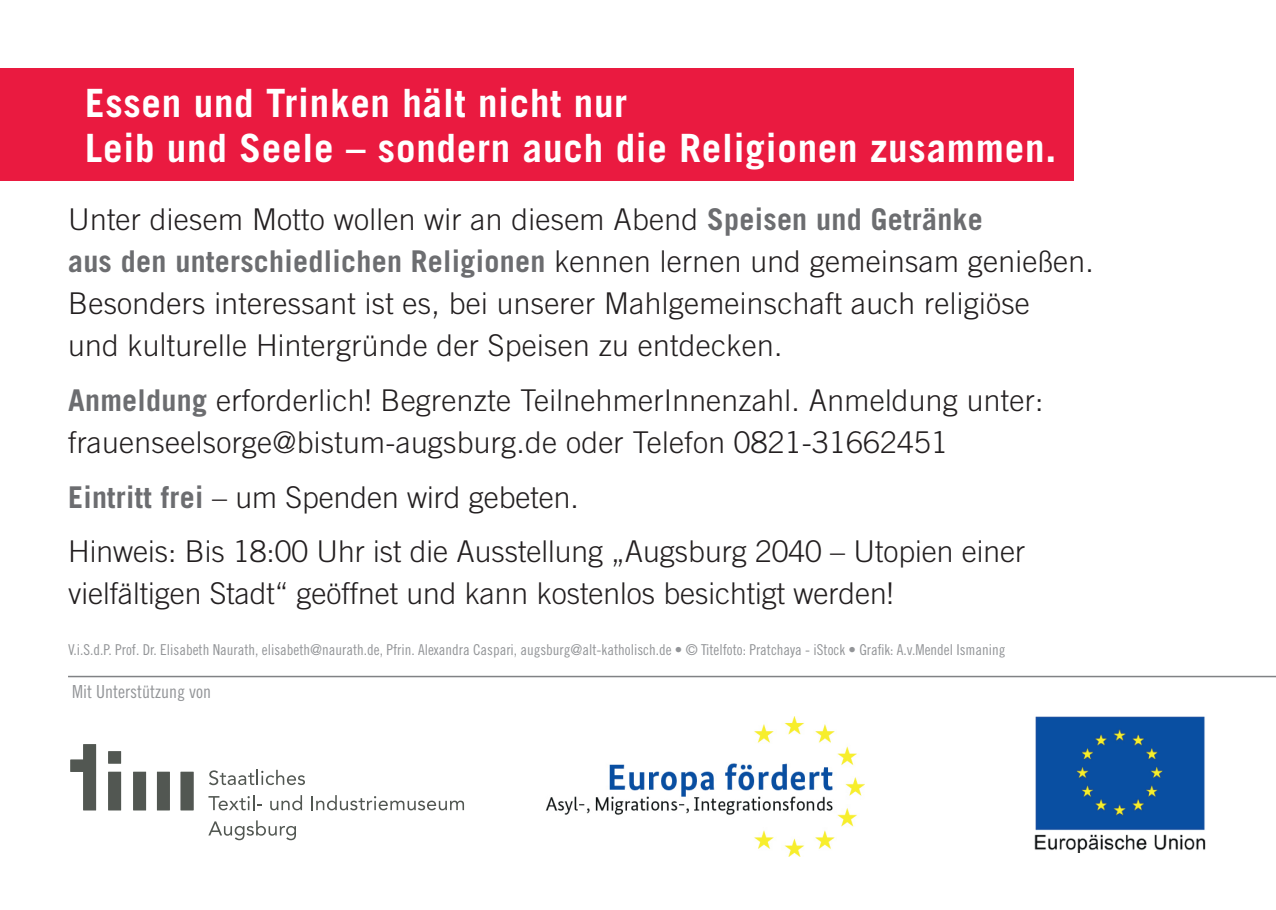
<style>
.page{position:relative;width:1276px;height:910px;background:#fff}
.page>*{position:absolute;margin:0;border:0;box-sizing:border-box;transform-origin:0 0}
.t1{font:700 39px/45px "Trade Gothic LT Std";letter-spacing:.02em;color:#fff}
.t2{font:300 30px/42px "Trade Gothic LT Std";letter-spacing:.01em;color:#231f20}
.t3{font:18px "Trade Gothic LT Std Cn 18";color:#939598}
.t4{font:15px "Trade Gothic LT Std Cn 18";color:#939598}
.s1{font-weight:700;color:#6c6d70}
</style>
<div class="page">
<div style="left:0;top:68px;width:1073px;height:113px;background:#ea1a40"></div>
<img style="left:1034px;top:716px;width:172px;height:137px">
<img style="left:545px;top:717px;width:319px;height:139px">
<div style="left:108px;top:772px;width:13px;height:38px;background:#525752"></div>
<div style="left:133px;top:772px;width:13px;height:38px;background:#525752"></div>
<div style="left:157px;top:772px;width:13px;height:38px;background:#525752"></div>
<div style="left:181px;top:772px;width:12px;height:38px;background:#525752"></div>
<div style="left:108px;top:751px;width:13px;height:13px;background:#525752"></div>
<svg style="left:70px;top:744px;width:26px;height:66px"></svg>
<svg style="left:209px;top:770px;width:96px;height:15px"></svg>
<svg style="left:208px;top:795px;width:54px;height:15px"></svg>
<svg style="left:270px;top:795px;width:32px;height:15px"></svg>
<svg style="left:311px;top:795px;width:153px;height:15px"></svg>
<svg style="left:208px;top:820px;width:88px;height:20px"></svg>
<hr style="left:68px;top:676px;width:1208px;height:1px;background:#808285">
<h1 class="t1" style="left:85px;top:80px;width:972px">Essen und Trinken hält nicht nur<br>Leib und Seele – sondern auch die Religionen zusammen.</h1>
<p class="t2" style="left:68px;top:198px;width:1027px">Unter diesem Motto wollen wir an diesem Abend <span class="s1">Speisen und Getränke<br>aus den unterschiedlichen Religionen</span> kennen lernen und gemeinsam genießen.<br>Besonders interessant ist es, bei unserer Mahlgemeinschaft auch religiöse<br>und kulturelle Hintergründe der Speisen zu entdecken.</p>
<p class="t2" style="left:68px;top:379px;width:977px"><span class="s1">Anmeldung</span> erforderlich! Begrenzte TeilnehmerInnenzahl. Anmeldung unter: frauenseelsorge@bistum-augsburg.de oder Telefon 0821-31662451</p>
<p class="t2" style="left:68px;top:469px;width:958px;line-height:54.6px"><span class="s1">Eintritt frei</span> – um Spenden wird gebeten.<br>Hinweis: Bis 18:00 Uhr ist die Ausstellung „Augsburg 2040 – Utopien einer</p>
<p class="t2" style="left:68px;top:572px;width:827px">vielfältigen Stadt“ geöffnet und kann kostenlos besichtigt werden!</p>
<p class="t4" style="left:68px;top:641px;width:939px">V.i.S.d.P. Prof. Dr. Elisabeth Naurath, elisabeth@naurath.de, Pfrin. Alexandra Caspari, augsburg@alt-katholisch.de • © Titelfoto: Pratchaya - iStock • Grafik: A.v.Mendel Ismaning</p>
<p class="t3" style="left:72px;top:681px;width:140px">Mit Unterstützung von</p>
</div>
